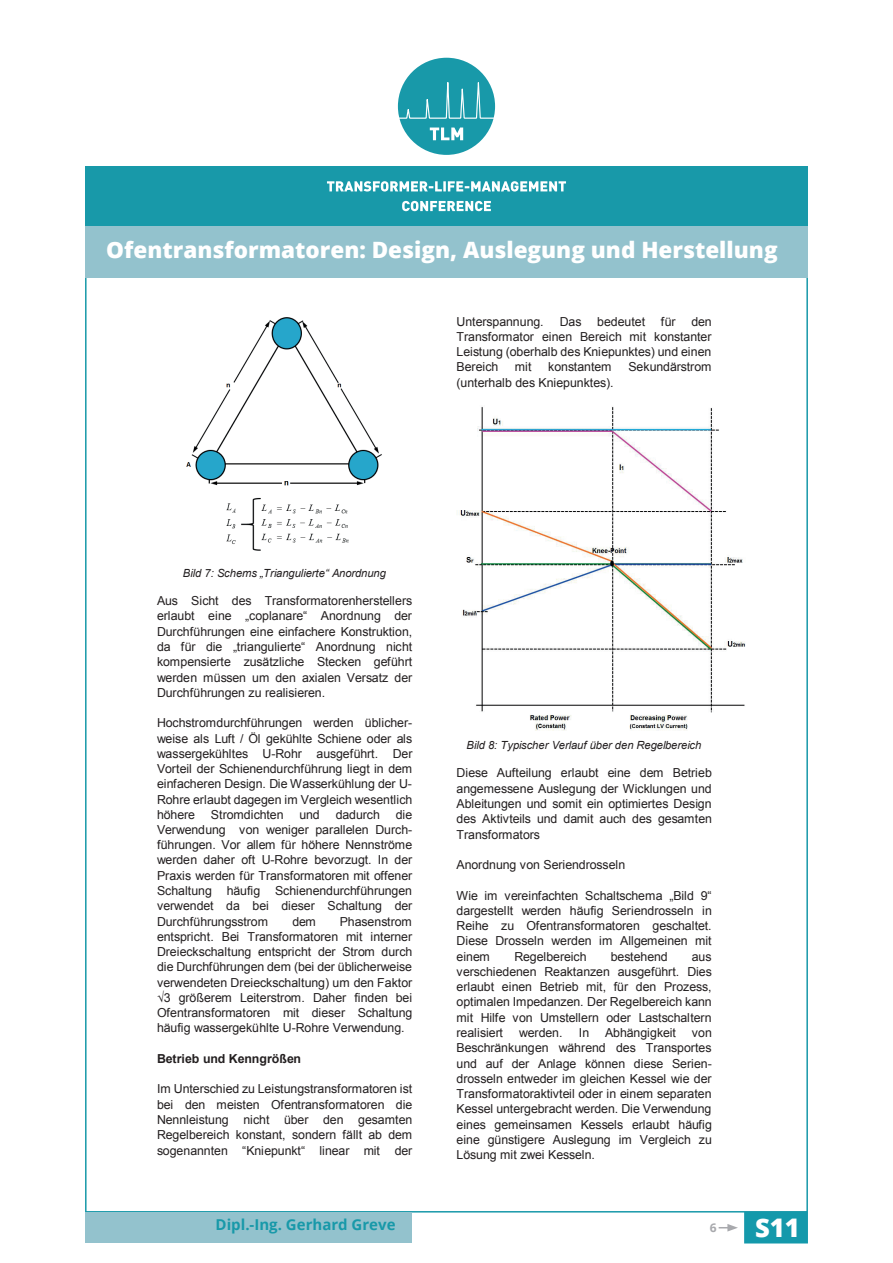
<style>
.page{position:relative;width:893px;height:1263px;background:#fff}
.page>*{position:absolute;margin:0;border:0;box-sizing:border-box;transform-origin:0 0}
.t1{font:800 25.65px "Open Sans";color:#fff}
.t2{font:800 22.5px "Open Sans";color:#fff}
.t3{font:700 15px "Open Sans";color:#1899a9}
.t4{font:12.45px/15.3px "Arial";letter-spacing:-.01em;color:#231f20;text-align:justify}
.t5{font:700 12.45px "Arial";letter-spacing:-.01em;color:#231f20}
.t6{font:700 12px "Open Sans";color:#a8a9ad}
.t7{font:italic 11.25px "Arial";letter-spacing:-.005em;color:#231f20}
</style>
<div class="page">
<div style="left:744px;top:1212px;width:64px;height:31px;background:#1499ab"></div>
<svg style="left:719px;top:1224px;width:19px;height:7px"></svg>
<div style="left:85px;top:1212px;width:327px;height:31px;background:#93c2cd"></div>
<img style="left:186px;top:317px;width:196px;height:234px">
<img style="left:460px;top:407px;width:286px;height:324px">
<div style="left:85px;top:225px;width:723px;height:53px;background:#93c2cd"></div>
<div style="left:398px;top:58px;width:97px;height:97px;background:#1899a9;border-radius:50%"></div>
<svg style="left:397px;top:82px;width:99px;height:39px"></svg>
<svg style="left:430px;top:128px;width:33px;height:12px"></svg>
<div style="left:85px;top:167px;width:723px;height:59px;background:#1899a9"></div>
<svg style="left:327px;top:181px;width:239px;height:11px"></svg>
<svg style="left:402px;top:201px;width:89px;height:10px"></svg>
<h2 class="t2" style="left:106px;top:233px;width:673px">Ofentransformatoren: Design, Auslegung und Herstellung</h2>
<p class="t4" style="left:457px;top:314px;width:89px">Unterspannung.</p>
<p class="t4" style="left:560px;top:314px;width:23px">Das</p>
<p class="t4" style="left:597px;top:314px;width:49px">bedeutet</p>
<p class="t4" style="left:661px;top:314px;width:16px">für</p>
<p class="t4" style="left:457px;top:314px;width:257px;text-indent:235px">den Transformator einen Bereich mit konstanter Leistung (oberhalb des Kniepunktes) und einen Bereich</p>
<p class="t4" style="left:515px;top:359px;width:18px">mit</p>
<p class="t4" style="left:548px;top:359px;width:65px">konstantem</p>
<p class="t4" style="left:628px;top:359px;width:85px">Sekundärstrom</p>
<p class="t4" style="left:457px;top:375px;width:158px">(unterhalb des Kniepunktes).</p>
<p class="t7" style="left:183px;top:566px;width:205px">Bild 7: Schems „Triangulierte“ Anordnung</p>
<p class="t4" style="left:157px;top:593px;width:257px">Aus Sicht des Transformatorenherstellers erlaubt eine „coplanare“ Anordnung der Durchführungen eine einfachere Konstruktion, da für die „triangulierte“ Anordnung nicht kompensierte zusätzliche Stecken geführt werden müssen um den axialen Versatz der Durchführungen zu realisieren.</p>
<p class="t4" style="left:157px;top:715px;width:257px">Hochstromdurchführungen werden üblicher&shy;weise als Luft / Öl gekühlte Schiene oder als wassergekühltes U-Rohr ausgeführt. Der Vorteil der Schienendurchführung liegt in dem einfacheren Design. Die Wasserkühlung der U-Rohre erlaubt dagegen im Vergleich wesentlich höhere</p>
<p class="t4" style="left:211px;top:807px;width:74px">Stromdichten</p>
<p class="t4" style="left:299px;top:807px;width:22px">und</p>
<p class="t4" style="left:336px;top:807px;width:46px">dadurch</p>
<p class="t4" style="left:157px;top:807px;width:257px;text-indent:239px">die Verwendung von weniger parallelen Durch&shy;führungen. Vor allem für höhere Nennströme werden daher oft U-Rohre bevorzugt. In der Praxis werden für Transformatoren mit offener Schaltung häufig Schienendurchführungen verwendet da bei dieser Schaltung der Durchführungsstrom</p>
<p class="t4" style="left:157px;top:914px;width:257px;text-indent:183px">Phasenstrom entspricht. Bei Transformatoren mit interner Dreieckschaltung entspricht der Strom durch die Durchführungen dem (bei der üblicherweise verwendeten Dreieckschaltung) um den Faktor √3 größerem Leiterstrom. Daher finden bei Ofentransformatoren mit dieser Schaltung häufig wassergekühlte U-Rohre Verwendung.</p>
<p class="t5" style="left:157px;top:1050px;width:146px">Betrieb und Kenngrößen</p>
<p class="t4" style="left:157px;top:1081px;width:257px">Im Unterschied zu Leistungstransformatoren ist bei den meisten Ofentransformatoren die Nennleistung nicht über den gesamten Regelbereich konstant, sondern fällt ab dem sogenannten “Kniepunkt“ linear mit der</p>
<p class="t4" style="left:292px;top:914px;width:25px">dem</p>
<p class="t7" style="left:467px;top:738px;width:236px">Bild 8: Typischer Verlauf über den Regelbereich</p>
<p class="t4" style="left:457px;top:765px;width:257px">Diese Aufteilung erlaubt eine dem Betrieb angemessene Auslegung der Wicklungen und Ableitungen und somit ein optimiertes Design des Aktivteils und damit auch des gesamten Transformators</p>
<p class="t4" style="left:457px;top:857px;width:170px">Anordnung von Seriendrosseln</p>
<p class="t4" style="left:457px;top:888px;width:257px">Wie im vereinfachten Schaltschema „Bild 9“ dargestellt werden häufig Seriendrosseln in Reihe zu Ofentransformatoren geschaltet.<br>Diese Drosseln werden im Allgemeinen mit einem</p>
<p class="t4" style="left:514px;top:949px;width:74px">Regelbereich</p>
<p class="t4" style="left:611px;top:949px;width:59px">bestehend</p>
<p class="t4" style="left:457px;top:949px;width:257px;text-indent:235px">aus verschiedenen Reaktanzen ausgeführt. Dies erlaubt einen Betrieb mit, für den Prozess, optimalen Impedanzen. Der Regelbereich kann mit Hilfe von Umstellern oder Lastschaltern realisiert</p>
<p class="t4" style="left:519px;top:1025px;width:45px">werden.</p>
<p class="t4" style="left:579px;top:1025px;width:12px">In</p>
<p class="t4" style="left:605px;top:1025px;width:72px">Abhängigkeit</p>
<p class="t4" style="left:457px;top:1025px;width:257px;text-indent:235px">von Beschränkungen während des Transportes und auf der Anlage können diese Serien&shy;drosseln entweder im gleichen Kessel wie der Transformatoraktivteil oder in einem separaten Kessel untergebracht werden. Die Verwendung eines gemeinsamen Kessels erlaubt häufig eine günstigere Auslegung im Vergleich zu Lösung mit zwei Kesseln.</p>
<p class="t3" style="left:216px;top:1214px;width:181px">Dipl.-Ing. Gerhard Greve</p>
<p class="t6" style="left:710px;top:1219px;width:8px">6</p>
<h1 class="t1" style="left:755px;top:1208px;width:46px">S11</h1>
</div>
